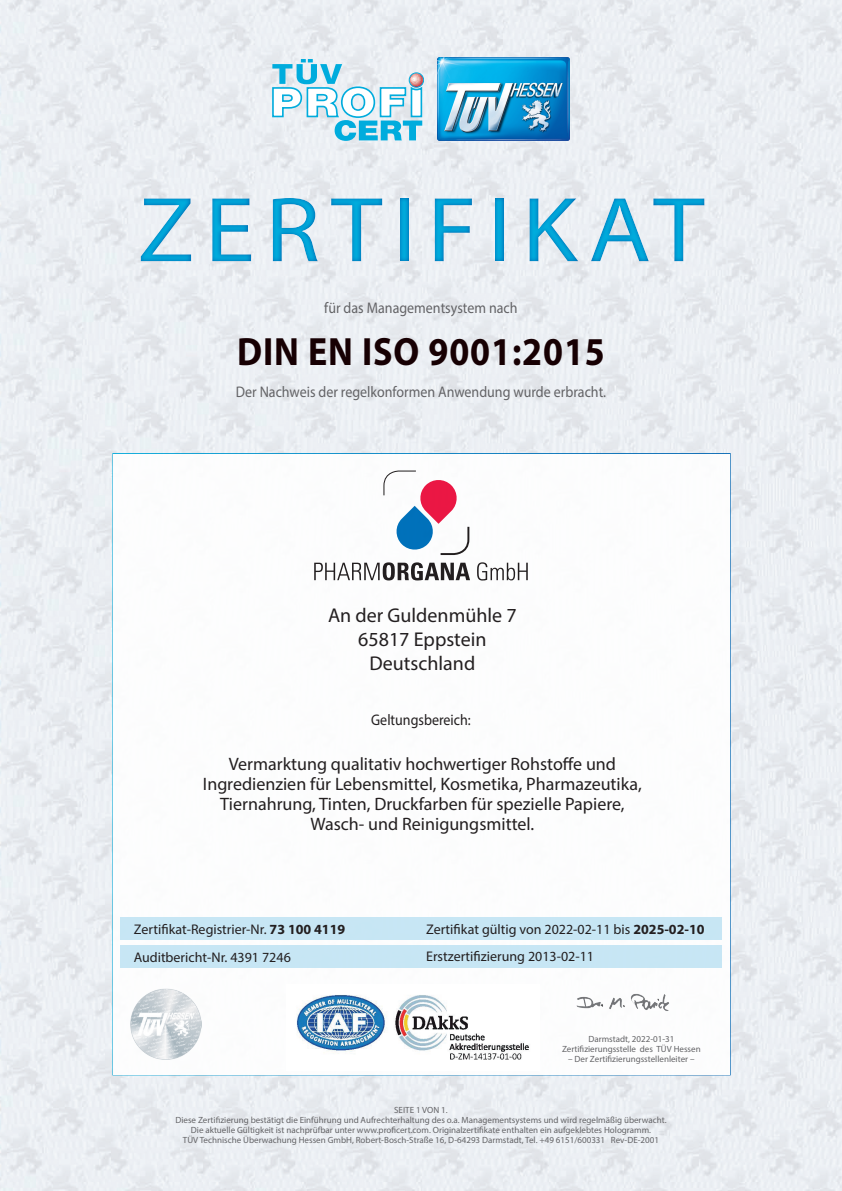
<style>
.page{position:relative;width:842px;height:1191px;background:#fff}
.page>*{position:absolute;margin:0;border:0;box-sizing:border-box;transform-origin:0 0}
.t1{font:93px "Myriad Pro";letter-spacing:.1em;color:#00acdd;scale:1.1 1}
.t2{font:700 39.6px "Myriad Pro";letter-spacing:.025em;color:#170003;scale:.91 1}
.t3{font:20px/24px "Myriad Pro";color:#231f20;text-align:center}
.t4{font:18px/20px "Myriad Pro";color:#231f20;text-align:center}
.t5{font:15.4px "Myriad Pro";color:#636366;scale:.91 1}
.t6{font:15.4px "Myriad Pro";color:#231f20;scale:.91 1}
.t7{font:14px/28.1px "Myriad Pro";color:#231f20}
.t8{font:9px/10px "Myriad Pro";color:#636366;text-align:center}
.s1{font-weight:700}
</style>
<div class="page">
<img style="left:0;top:0;width:842px;height:1191px">
<img style="left:437px;top:57px;width:132px;height:83px">
<svg style="left:272px;top:59px;width:152px;height:82px"></svg>
<div style="left:112px;top:453px;width:619px;height:622px;background:#fff;border:2px solid #fff"></div>
<div style="left:120px;top:945px;width:602px;height:23px;background:#c1e4f4"></div>
<div style="left:121px;top:917px;width:601px;height:22px;background:#c1e4f4"></div>
<img style="left:296px;top:995px;width:233px;height:65px">
<img style="left:744px;top:810px;width:77px;height:55px">
<img style="left:736px;top:724px;width:98px;height:40px">
<img style="left:735px;top:636px;width:95px;height:35px">
<img style="left:736px;top:549px;width:93px;height:35px">
<img style="left:737px;top:479px;width:91px;height:36px">
<img style="left:735px;top:1005px;width:99px;height:53px">
<img style="left:576px;top:993px;width:93px;height:18px">
<svg style="left:0;top:172px;width:842px;height:114px;fill:#eaeef3"></svg>
<img style="left:130px;top:988px;width:71px;height:71px">
<svg style="left:314px;top:562px;width:214px;height:18px"></svg>
<svg style="left:383px;top:470px;width:87px;height:86px"></svg>
<h1 class="t1" style="left:138px;top:175px;width:517px">ZERTIFIKAT</h1>
<h3 class="t5" style="left:324px;top:300px;width:214px">für das Managementsystem nach</h3>
<h2 class="t2" style="left:237px;top:328px;width:406px">DIN EN ISO 9001:2015</h2>
<h3 class="t5" style="left:236px;top:384px;width:408px">Der Nachweis der regelkonformen Anwendung wurde erbracht.</h3>
<h3 class="t3" style="left:328px;top:604px;width:190px">An der Guldenmühle 7<br>65817 Eppstein<br>Deutschland</h3>
<h3 class="t6" style="left:371px;top:712px;width:111px">Geltungsbereich:</h3>
<h3 class="t4" style="left:203px;top:755px;width:441px">Vermarktung qualitativ hochwertiger Rohstoffe und Ingredienzien für Lebensmittel, Kosmetika, Pharmazeutika, Tiernahrung, Tinten, Druckfarben für spezielle Papiere, Wasch- und Reinigungsmittel.</h3>
<h3 class="t7" style="left:134px;top:916px;width:213px">Zertifikat-Registrier-Nr. <span class="s1">73 100 4119<br></span>Auditbericht-Nr. 4391 7246</h3>
<h3 class="t7" style="left:426px;top:916px;width:280px">Zertifikat gültig von 2022-02-11 bis <span class="s1">2025-02-10</span></h3>
<h3 class="t7" style="left:426px;top:942px;width:169px">Erstzertifizierung 2013-02-11</h3>
<p class="t8" style="left:562px;top:1034px;width:140px">Darmstadt, 2022-01-31<br>Zertifizierungsstelle des TÜV Hessen</p>
<p class="t8" style="left:568px;top:1054px;width:128px">– Der Zertifizierungsstellenleiter –</p>
<p class="t8" style="left:175px;top:1105px;width:493px">SEITE 1 VON 1.<br>Diese Zertifizierung bestätigt die Einführung und Aufrechterhaltung des o.a. Managementsystems und wird regelmäßig überwacht.<br>Die aktuelle Gültigkeit ist nachprüfbar unter www.proficert.com. Originalzertifikate enthalten ein aufgeklebtes Hologramm.<br>TÜV Technische Überwachung Hessen GmbH, Robert-Bosch-Straße 16, D-64293 Darmstadt, Tel. +49 6151/600331 Rev-DE-2001</p>
</div>
